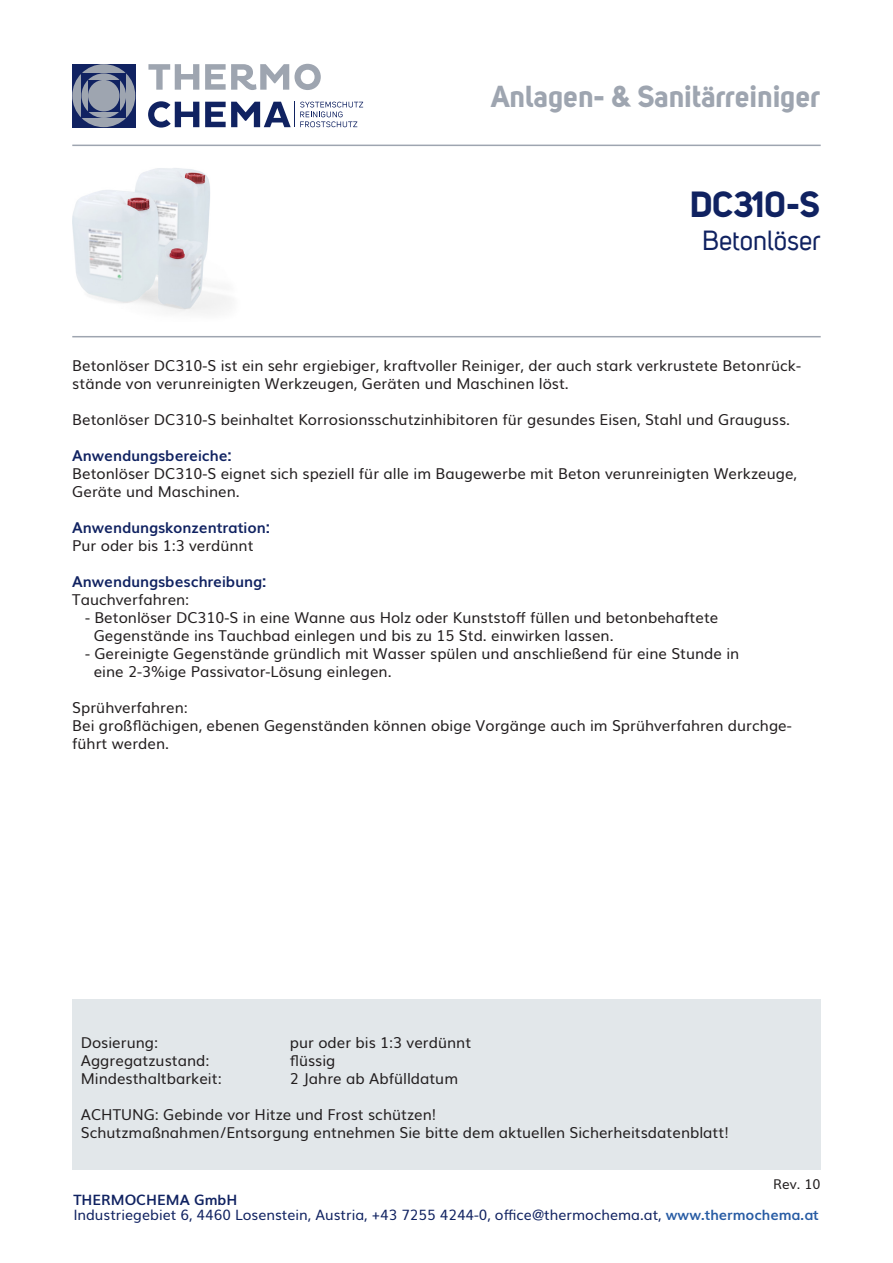
<style>
.page{position:relative;width:893px;height:1263px;background:#fff}
.page>*{position:absolute;margin:0;border:0;box-sizing:border-box;transform-origin:0 0}
.Artikelnummer{font:36px "Uni Sans Bold";color:#102261}
.t1{font:30px "Uni Sans Bold";color:#9ea5b0}
.Artikelbeschreibung{font:27px "Uni Sans";color:#102261}
.Anwendungsbeschreibu{font:15px/18px "Muli";color:#231f20}
.Eigenschaften{font:15px "Muli";color:#231f20}
.Anwendungsbeschreibu-2{font:700 15px "Muli";color:#102261}
.t2{font:14.25px "Muli";color:#102261}
.t3{font:700 14.25px "Muli";color:#102261}
.t4{font:13.5px "Muli";color:#231f20}
.s1{font-weight:700;color:#285ca4}
</style>
<div class="page">
<div style="left:72px;top:999px;width:749px;height:170px;background:#e2e7ea"></div>
<img style="left:72px;top:168px;width:158px;height:146px">
<hr style="left:72px;top:145px;width:749px;height:1px;background:#9ea5b0">
<hr style="left:72px;top:336px;width:749px;height:1px;background:#9ea5b0">
<svg style="left:148px;top:64px;width:51px;height:26px"></svg>
<svg style="left:205px;top:64px;width:116px;height:26px"></svg>
<svg style="left:148px;top:101px;width:51px;height:27px"></svg>
<div style="left:72px;top:64px;width:63px;height:63px;background:#102261"></div>
<div style="left:72px;top:64px;width:63px;height:63px;background:#9ea5b0;border-radius:50%"></div>
<div style="left:82px;top:73px;width:44px;height:45px;background:#102261"></div>
<div style="left:82px;top:73px;width:44px;height:45px;background:#9ea5b0;border-radius:50%"></div>
<svg style="left:88px;top:80px;width:32px;height:31px"></svg>
<div style="left:88px;top:80px;width:32px;height:31px;background:#9ea5b0;border-radius:50%"></div>
<svg style="left:205px;top:102px;width:158px;height:25px"></svg>
<p class="t1" style="left:491px;top:78px;width:331px">Anlagen- &amp; Sanitärreiniger</p>
<p class="Artikelnummer" style="left:690px;top:182px;width:132px">DC310-S</p>
<p class="Artikelbeschreibung" style="left:702px;top:225px;width:120px">Betonlöser</p>
<p class="Anwendungsbeschreibu" style="left:72px;top:355px;width:730px">Betonlöser DC310-S ist ein sehr ergiebiger, kraftvoller Reiniger, der auch stark verkrustete Betonrück&shy;stände von verunreinigten Werkzeugen, Geräten und Maschinen löst.</p>
<p class="Anwendungsbeschreibu" style="left:72px;top:409px;width:719px">Betonlöser DC310-S beinhaltet Korrosionsschutzinhibitoren für gesundes Eisen, Stahl und Grauguss.</p>
<p class="Anwendungsbeschreibu-2" style="left:72px;top:443px;width:161px">Anwendungsbereiche:</p>
<p class="Anwendungsbeschreibu" style="left:72px;top:463px;width:726px">Betonlöser DC310-S eignet sich speziell für alle im Baugewerbe mit Beton verunreinigten Werkzeuge,<br>Geräte und Maschinen.</p>
<p class="Anwendungsbeschreibu-2" style="left:72px;top:515px;width:199px">Anwendungskonzentration:</p>
<p class="Anwendungsbeschreibu" style="left:72px;top:535px;width:183px">Pur oder bis 1:3 verdünnt</p>
<p class="Anwendungsbeschreibu-2" style="left:72px;top:569px;width:196px">Anwendungsbeschreibung:</p>
<p class="Anwendungsbeschreibu" style="left:72px;top:589px;width:118px">Tauchverfahren:</p>
<p class="Anwendungsbeschreibu" style="left:94px;top:607px;width:626px;text-indent:-9px">- Betonlöser DC310-S in eine Wanne aus Holz oder Kunststoff füllen und betonbehaftete<br>Gegenstände ins Tauchbad einlegen und bis zu 15 Std. einwirken lassen.</p>
<p class="Anwendungsbeschreibu" style="left:94px;top:643px;width:647px;text-indent:-9px">- Gereinigte Gegenstände gründlich mit Wasser spülen und anschließend für eine Stunde in eine 2-3%ige Passivator-Lösung einlegen.</p>
<p class="Anwendungsbeschreibu" style="left:72px;top:697px;width:117px">Sprühverfahren:</p>
<p class="Anwendungsbeschreibu" style="left:72px;top:715px;width:721px">Bei großflächigen, ebenen Gegenständen können obige Vorgänge auch im Sprühverfahren durchge&shy;führt werden.</p>
<p class="Eigenschaften" style="left:81px;top:1030px;width:79px">Dosierung:</p>
<p class="Eigenschaften" style="left:290px;top:1030px;width:183px">pur oder bis 1:3 verdünnt</p>
<p class="Eigenschaften" style="left:81px;top:1048px;width:130px">Aggregatzustand:</p>
<p class="Eigenschaften" style="left:290px;top:1048px;width:47px">flüssig</p>
<p class="Eigenschaften" style="left:81px;top:1066px;width:142px">Mindesthaltbarkeit:</p>
<p class="Eigenschaften" style="left:290px;top:1066px;width:170px">2 Jahre ab Abfülldatum</p>
<p class="Eigenschaften" style="left:81px;top:1102px;width:357px">ACHTUNG: Gebinde vor Hitze und Frost schützen!</p>
<p class="Eigenschaften" style="left:81px;top:1120px;width:649px">Schutzmaßnahmen/Entsorgung entnehmen Sie bitte dem aktuellen Sicherheitsdatenblatt!</p>
<p class="t4" style="left:773px;top:1173px;width:49px">Rev. 10</p>
<p class="t3" style="left:73px;top:1189px;width:166px">THERMOCHEMA GmbH</p>
<p class="t2" style="left:73px;top:1204px;width:747px">Industriegebiet 6, 4460 Losenstein, Austria, +43 7255 4244-0, office@thermochema.at, <span class="s1">www.thermochema.at</span></p>
</div>
